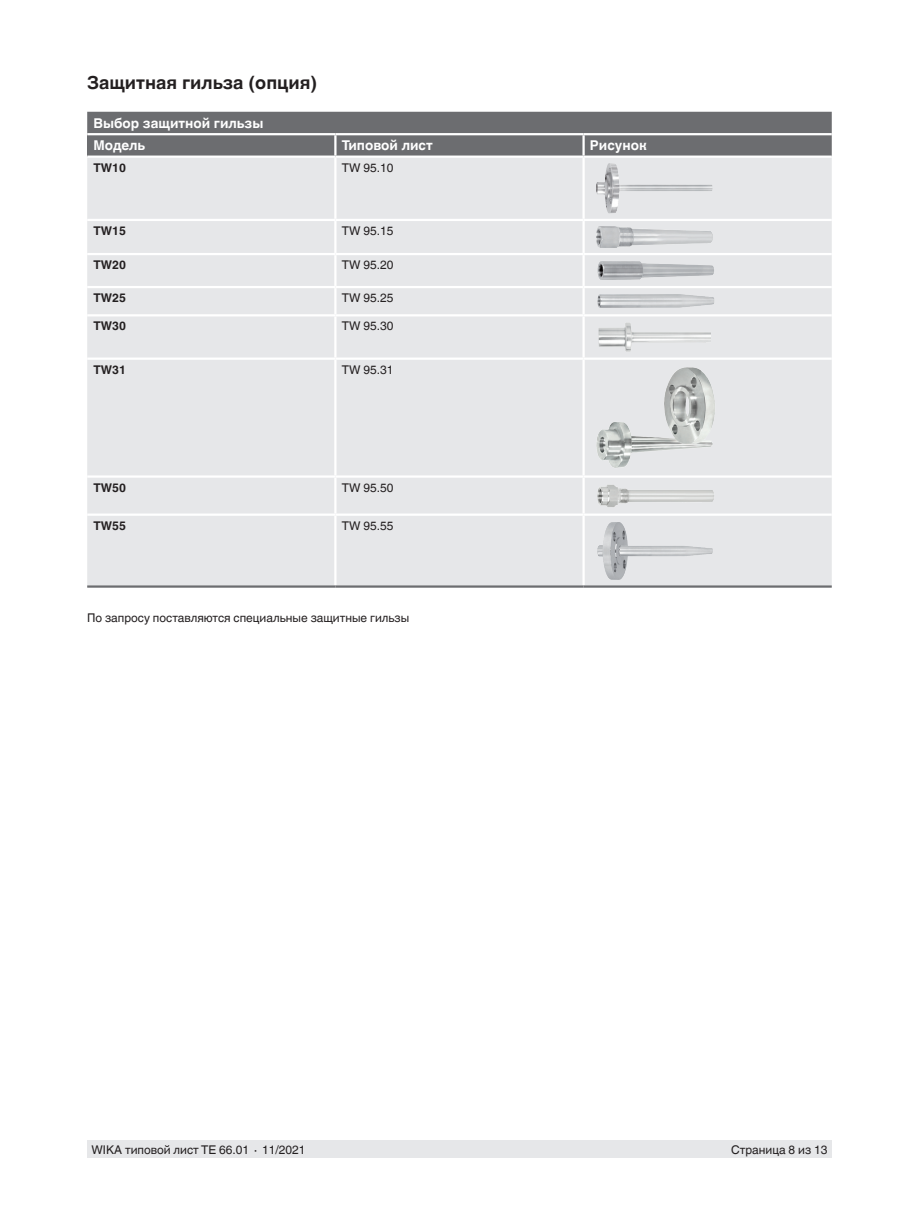
<style>
.page{position:relative;width:919px;height:1214px;background:#fff}
.page>*{position:absolute;margin:0;border:0;box-sizing:border-box;transform-origin:0 0}
.t1{font:700 18px "Helvetica World";color:#231f20}
.t2{font:700 13.5px/22.5px "Helvetica World";color:#fff}
.t3{font:12px "Helvetica World";color:#231f20}
.t4{font:700 12px "Helvetica World";color:#231f20}
</style>
<div class="page">
<div style="left:87px;top:1140px;width:744px;height:17px;background:#e6e7e9"></div>
<div style="left:87px;top:112px;width:744px;height:43px;background:#6c6d70"></div>
<div style="left:87px;top:134px;width:248px;height:23px;background:#6c6d70"></div>
<div style="left:87px;top:158px;width:744px;height:427px;background:#e6e7e9"></div>
<hr style="left:87px;top:133px;width:248px;height:2px;background:#fff">
<hr style="left:335px;top:133px;width:248px;height:2px;background:#fff">
<hr style="left:334px;top:135px;width:2px;height:20px;background:#fff">
<hr style="left:583px;top:133px;width:248px;height:2px;background:#fff">
<hr style="left:582px;top:135px;width:2px;height:20px;background:#fff">
<hr style="left:87px;top:155px;width:248px;height:3px;background:#fff">
<hr style="left:334px;top:158px;width:2px;height:61px;background:#fff">
<hr style="left:582px;top:158px;width:2px;height:61px;background:#fff">
<hr style="left:87px;top:219px;width:248px;height:2px;background:#fff">
<hr style="left:335px;top:219px;width:248px;height:2px;background:#fff">
<hr style="left:334px;top:221px;width:2px;height:32px;background:#fff">
<hr style="left:583px;top:219px;width:248px;height:2px;background:#fff">
<hr style="left:582px;top:221px;width:2px;height:32px;background:#fff">
<hr style="left:87px;top:253px;width:248px;height:2px;background:#fff">
<hr style="left:335px;top:253px;width:248px;height:2px;background:#fff">
<hr style="left:334px;top:255px;width:2px;height:31px;background:#fff">
<hr style="left:583px;top:253px;width:248px;height:2px;background:#fff">
<hr style="left:582px;top:255px;width:2px;height:31px;background:#fff">
<hr style="left:87px;top:286px;width:248px;height:2px;background:#fff">
<hr style="left:335px;top:286px;width:248px;height:2px;background:#fff">
<hr style="left:334px;top:288px;width:2px;height:26px;background:#fff">
<hr style="left:583px;top:286px;width:248px;height:2px;background:#fff">
<hr style="left:582px;top:288px;width:2px;height:26px;background:#fff">
<hr style="left:87px;top:314px;width:248px;height:2px;background:#fff">
<hr style="left:335px;top:314px;width:248px;height:2px;background:#fff">
<hr style="left:334px;top:316px;width:2px;height:41px;background:#fff">
<hr style="left:583px;top:314px;width:248px;height:2px;background:#fff">
<hr style="left:582px;top:316px;width:2px;height:41px;background:#fff">
<hr style="left:87px;top:357px;width:248px;height:3px;background:#fff">
<hr style="left:335px;top:357px;width:248px;height:3px;background:#fff">
<hr style="left:334px;top:360px;width:2px;height:115px;background:#fff">
<hr style="left:583px;top:357px;width:248px;height:3px;background:#fff">
<hr style="left:582px;top:360px;width:2px;height:115px;background:#fff">
<hr style="left:87px;top:475px;width:248px;height:2px;background:#fff">
<hr style="left:335px;top:475px;width:248px;height:2px;background:#fff">
<hr style="left:334px;top:477px;width:2px;height:36px;background:#fff">
<hr style="left:583px;top:475px;width:248px;height:2px;background:#fff">
<hr style="left:582px;top:477px;width:2px;height:36px;background:#fff">
<hr style="left:87px;top:513px;width:248px;height:3px;background:#fff">
<hr style="left:335px;top:513px;width:248px;height:3px;background:#fff">
<hr style="left:334px;top:516px;width:2px;height:69px;background:#fff">
<hr style="left:583px;top:513px;width:248px;height:3px;background:#fff">
<hr style="left:582px;top:516px;width:2px;height:69px;background:#fff">
<hr style="left:87px;top:585px;width:248px;height:2px;background:#6c6d70">
<hr style="left:335px;top:585px;width:248px;height:2px;background:#6c6d70">
<hr style="left:583px;top:585px;width:248px;height:2px;background:#6c6d70">
<img style="left:596px;top:163px;width:22px;height:50px">
<img style="left:596px;top:226px;width:116px;height:22px">
<img style="left:596px;top:260px;width:120px;height:21px">
<img style="left:596px;top:293px;width:118px;height:16px">
<img style="left:596px;top:322px;width:114px;height:30px">
<img style="left:596px;top:365px;width:121px;height:105px">
<img style="left:596px;top:483px;width:118px;height:25px">
<img style="left:596px;top:521px;width:117px;height:59px">
<h1 class="t1" style="left:87px;top:73px;width:231px">Защитная гильза (опция)</h1>
<p class="t2" style="left:94px;top:112px;width:171px">Выбор защитной гильзы<br>Модель</p>
<p class="t2" style="left:342px;top:134px;width:92px">Типовой лист</p>
<p class="t2" style="left:590px;top:134px;width:58px">Рисунок</p>
<p class="t4" style="left:94px;top:160px;width:34px">TW10</p>
<p class="t3" style="left:342px;top:160px;width:53px">TW 95.10</p>
<p class="t4" style="left:94px;top:224px;width:34px">TW15</p>
<p class="t3" style="left:342px;top:224px;width:53px">TW 95.15</p>
<p class="t4" style="left:94px;top:258px;width:34px">TW20</p>
<p class="t3" style="left:342px;top:258px;width:53px">TW 95.20</p>
<p class="t4" style="left:94px;top:291px;width:34px">TW25</p>
<p class="t3" style="left:342px;top:291px;width:53px">TW 95.25</p>
<p class="t4" style="left:94px;top:319px;width:34px">TW30</p>
<p class="t3" style="left:342px;top:319px;width:53px">TW 95.30</p>
<p class="t4" style="left:94px;top:362px;width:34px">TW31</p>
<p class="t3" style="left:342px;top:362px;width:53px">TW 95.31</p>
<p class="t4" style="left:94px;top:480px;width:34px">TW50</p>
<p class="t3" style="left:342px;top:480px;width:53px">TW 95.50</p>
<p class="t4" style="left:94px;top:518px;width:34px">TW55</p>
<p class="t3" style="left:342px;top:518px;width:53px">TW 95.55</p>
<p class="t3" style="left:87px;top:611px;width:323px">По запросу поставляются специальные защитные гильзы</p>
<p class="t3" style="left:91px;top:1142px;width:215px">WIKA типовой лист TE 66.01 ∙ 11/2021</p>
<p class="t3" style="left:731px;top:1142px;width:98px">Страница 8 из 13</p>
</div>
